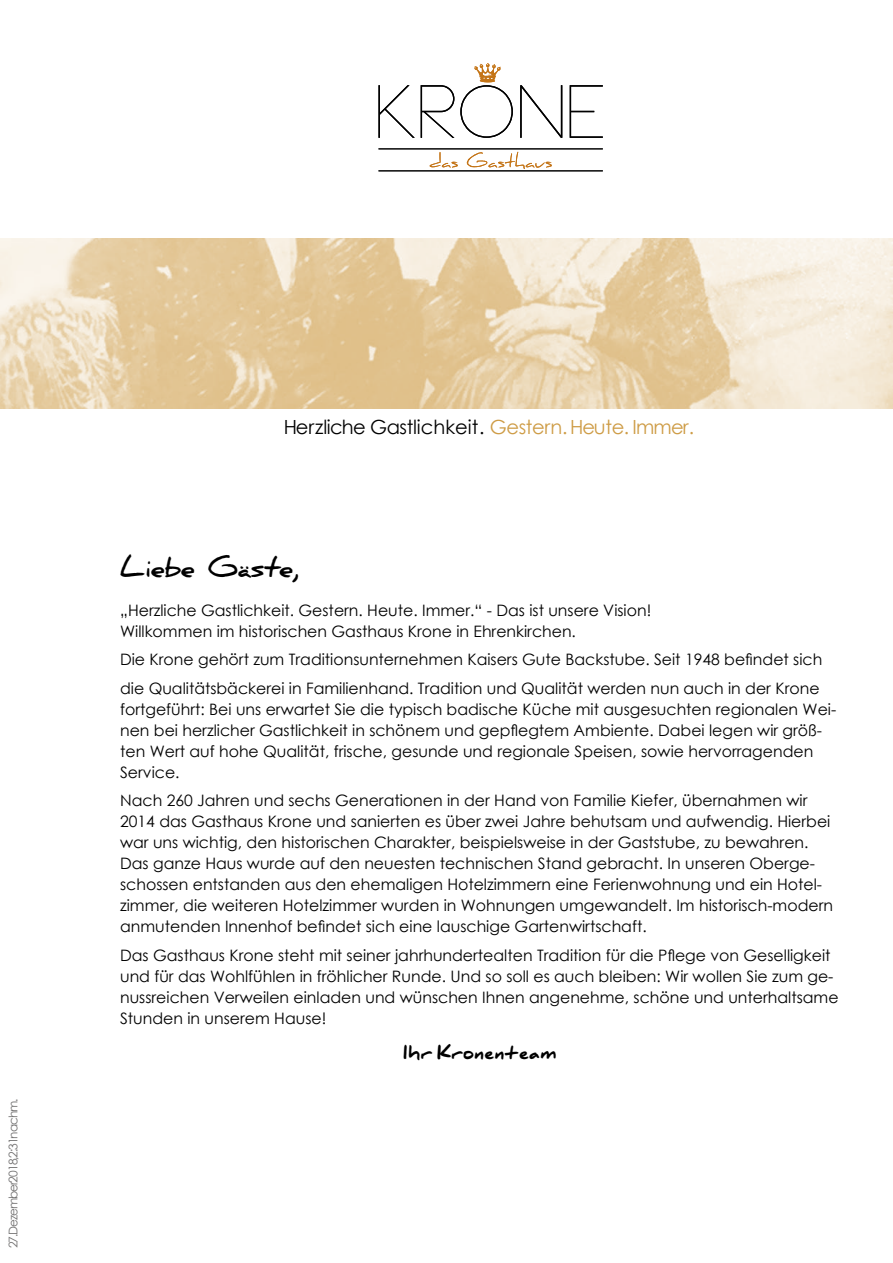
<style>
.page{position:relative;width:893px;height:1263px;background:#fff}
.page>*{position:absolute;margin:0;border:0;box-sizing:border-box;transform-origin:0 0}
.t1{font:700 27px "Daniel";color:#000}
.t2{font:19.5px "Century Gothic";letter-spacing:-.02em;color:#000}
.t3{font:900 16.5px "Daniel";color:#000}
.t4{font:15.75px/21px "Century Gothic";color:#000}
.t5{font:12px "Century Gothic";letter-spacing:-.08em;color:#706f6f}
.s1{color:#ce9c46}
</style>
<div class="page">
<img style="left:0;top:238px;width:893px;height:170px">
<svg style="left:430px;top:152px;width:122px;height:17px"></svg>
<hr style="left:378px;top:149px;width:225px;height:1px;background:#000">
<hr style="left:378px;top:170px;width:225px;height:1px;background:#000">
<svg style="left:378px;top:63px;width:225px;height:75px"></svg>
<svg style="left:680px;top:385px;width:5px;height:6px"></svg>
<p class="t5" style="left:5px;top:1248px;width:152px;rotate:-90deg">27. Dezember 2018, 2:31 nachm.</p>
<p class="t2" style="left:284px;top:414px;width:412px">Herzliche Gastlichkeit. <span class="s1">Gestern. Heute. Immer.</span></p>
<h1 class="t1" style="left:120px;top:552px;width:182px">Liebe Gäste,</h1>
<p class="t4" style="left:120px;top:599px;width:533px">„Herzliche Gastlichkeit. Gestern. Heute. Immer.“ - Das ist unsere Vision!<br>Willkommen im historischen Gasthaus Krone in Ehrenkirchen.</p>
<p class="t4" style="left:120px;top:645px;width:704px;line-height:28.5px">Die Krone gehört zum Traditionsunternehmen Kaisers Gute Backstube. Seit 1948 befindet sich die Qualitätsbäckerei in Familienhand. Tradition und Qualität werden nun auch in der Krone</p>
<p class="t4" style="left:120px;top:698px;width:718px">fortgeführt: Bei uns erwartet Sie die typisch badische Küche mit ausgesuchten regionalen Wei&shy;nen bei herzlicher Gastlichkeit in schönem und gepflegtem Ambiente. Dabei legen wir größ&shy;ten Wert auf hohe Qualität, frische, gesunde und regionale Speisen, sowie hervorragenden Service.</p>
<p class="t4" style="left:120px;top:790px;width:714px">Nach 260 Jahren und sechs Generationen in der Hand von Familie Kiefer, übernahmen wir 2014 das Gasthaus Krone und sanierten es über zwei Jahre behutsam und aufwendig. Hierbei war uns wichtig, den historischen Charakter, beispielsweise in der Gaststube, zu bewahren.<br>Das ganze Haus wurde auf den neuesten technischen Stand gebracht. In unseren Oberge&shy;schossen entstanden aus den ehemaligen Hotelzimmern eine Ferienwohnung und ein Hotel&shy;zimmer, die weiteren Hotelzimmer wurden in Wohnungen umgewandelt. Im historisch-modern anmutenden Innenhof befindet sich eine lauschige Gartenwirtschaft.</p>
<p class="t4" style="left:120px;top:944px;width:720px">Das Gasthaus Krone steht mit seiner jahrhundertealten Tradition für die Pflege von Geselligkeit und für das Wohlfühlen in fröhlicher Runde. Und so soll es auch bleiben: Wir wollen Sie zum ge&shy;nussreichen Verweilen einladen und wünschen Ihnen angenehme, schöne und unterhaltsame Stunden in unserem Hause!</p>
<p class="t3" style="left:403px;top:1043px;width:155px">Ihr Kronenteam</p>
</div>
